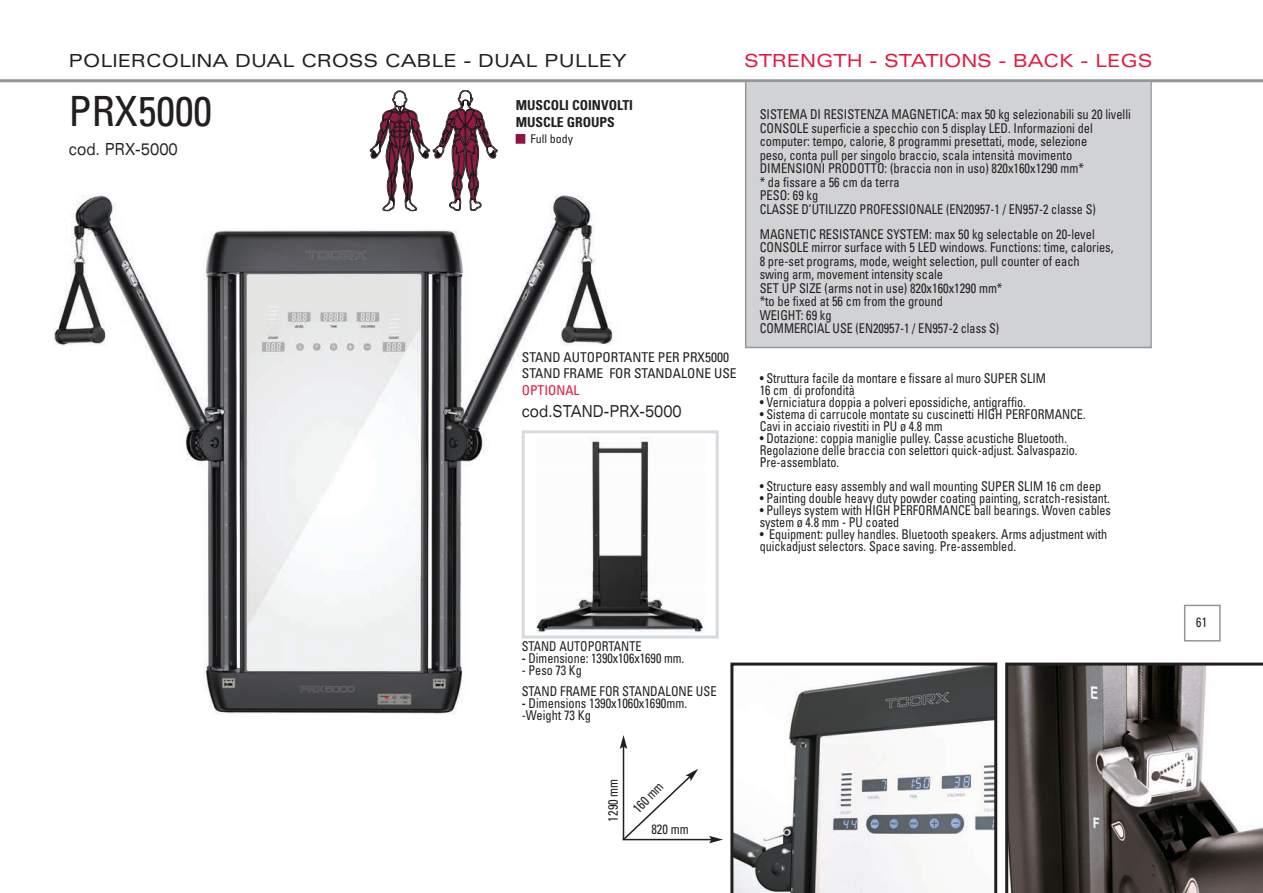
<style>
.page{position:relative;width:1263px;height:893px;background:#fff}
.page>*{position:absolute;margin:0;border:0;box-sizing:border-box;transform-origin:0 0}
.t1{font:condensed 41.7px "Univers LT Std";color:#231f20}
.t2{font:expanded 18px "Univers LT Std";color:#231f20}
.t3{font:expanded 18px "Univers LT Std";color:#e4183e}
.t4{font:expanded 16.65px "Univers LT Std";color:#231f20;scale:.75 1}
.t5{font:expanded 16.5px "Univers LT Std";color:#231f20;scale:.75 1}
.t6{font:700 condensed 13.65px "Univers LT Std";color:#231f20}
.t7{font:condensed 13.5px/12px "Univers LT Std";color:#231f20;scale:.9 1}
.t8{font:condensed 13.5px "Univers LT Std";color:#231f20;scale:.92 1}
.t9{font:condensed 13.5px/16.2px "Univers LT Std";color:#231f20}
.t10{font:condensed 12px "Univers LT Std";color:#231f20}
.s1{color:#e4183e}
.s2{font-weight:700}
</style>
<div class="page">
<img style="left:54px;top:195px;width:712px;height:519px">
<svg style="left:1005px;top:663px;width:258px;height:230px"></svg>
<svg style="left:730px;top:663px;width:267px;height:230px"></svg>
<hr style="left:0;top:79px;width:1263px;height:3px;background:#939598">
<div style="left:1184px;top:605px;width:37px;height:36px;border:2px solid #939598"></div>
<div style="left:746px;top:82px;width:404px;height:265px;background:#d1d2d4"></div>
<div style="left:745px;top:80px;width:407px;height:268px;border:2px solid #939598"></div>
<svg style="left:622px;top:769px;width:76px;height:72px"></svg>
<hr style="left:623px;top:746px;width:1px;height:94px;background:#231f20">
<svg style="left:620px;top:735px;width:7px;height:14px"></svg>
<hr style="left:623px;top:839px;width:89px;height:1px;background:#231f20">
<svg style="left:709px;top:836px;width:14px;height:7px"></svg>
<div style="left:525px;top:433px;width:191px;height:202px;background:#fff"></div>
<img style="left:536px;top:437px;width:168px;height:196px">
<div style="left:522px;top:430px;width:197px;height:208px;border:3px solid #d6dbdf"></div>
<svg style="left:370px;top:90px;width:128px;height:121px"></svg>
<div style="left:516px;top:134px;width:9px;height:10px;background:#8e1441"></div>
<p class="t2" style="left:69px;top:50px;width:560px">POLIERCOLINA DUAL CROSS CABLE - DUAL PULLEY</p>
<p class="t3" style="left:744px;top:50px;width:410px">STRENGTH - STATIONS - BACK - LEGS</p>
<p class="t1" style="left:69px;top:95px;width:145px">PRX5000</p>
<p class="t4" style="left:69px;top:139px;width:147px">cod. PRX-5000</p>
<p class="t6" style="left:516px;top:98px;width:119px">MUSCOLI COINVOLTI</p>
<p class="t6" style="left:516px;top:114px;width:101px">MUSCLE GROUPS</p>
<p class="t10" style="left:531px;top:134px;width:44px">Full body</p>
<p class="t9" style="left:522px;top:350px;width:209px">STAND AUTOPORTANTE PER PRX5000</p>
<p class="t9" style="left:522px;top:367px;width:216px">STAND FRAME FOR STANDALONE USE<br><span class="s1">OPTIONAL</span></p>
<p class="t5" style="left:522px;top:401px;width:215px">cod.STAND-PRX-5000</p>
<p class="t8" style="left:760px;top:110px;width:405px">SISTEMA DI RESISTENZA MAGNETICA: max 50 kg selezionabili su 20 livelli</p>
<p class="t8" style="left:760px;top:123px;width:364px">CONSOLE superficie a specchio con 5 display LED. Informazioni del</p>
<p class="t8" style="left:760px;top:137px;width:358px">computer: tempo, calorie, 8 programmi presettati, mode, selezione</p>
<p class="t8" style="left:760px;top:150px;width:341px">peso, conta pull per singolo braccio, scala intensità movimento</p>
<p class="t8" style="left:760px;top:164px;width:354px">DIMENSIONI PRODOTTO: (braccia non in uso) 820x160x1290 mm*</p>
<p class="t8" style="left:760px;top:177px;width:154px">* da fissare a 56 cm da terra</p>
<p class="t8" style="left:760px;top:191px;width:65px">PESO: 69 kg</p>
<p class="t7" style="left:760px;top:204px;width:375px">CLASSE D’UTILIZZO PROFESSIONALE (EN20957-1 / EN957-2 classe S)</p>
<p class="t8" style="left:760px;top:229px;width:366px">MAGNETIC RESISTANCE SYSTEM: max 50 kg selectable on 20-level</p>
<p class="t8" style="left:760px;top:243px;width:386px">CONSOLE mirror surface with 5 LED windows. Functions: time, calories,</p>
<p class="t8" style="left:760px;top:256px;width:349px">8 pre-set programs, mode, weight selection, pull counter of each</p>
<p class="t8" style="left:760px;top:270px;width:201px">swing arm, movement intensity scale</p>
<p class="t8" style="left:760px;top:283px;width:265px">SET UP SIZE (arms not in use) 820x160x1290 mm*</p>
<p class="t8" style="left:760px;top:297px;width:201px">*to be fixed at 56 cm from the ground</p>
<p class="t8" style="left:760px;top:310px;width:80px">WEIGHT: 69 kg</p>
<p class="t7" style="left:760px;top:324px;width:268px">COMMERCIAL USE (EN20957-1 / EN957-2 class S)</p>
<p class="t7" style="left:760px;top:374px;width:319px">• Struttura facile da montare e fissare al muro SUPER SLIM</p>
<p class="t7" style="left:760px;top:386px;width:107px">16 cm di profondità</p>
<p class="t7" style="left:760px;top:398px;width:297px">• Verniciatura doppia a polveri epossidiche, antigraffio.</p>
<p class="t7" style="left:760px;top:410px;width:364px">• Sistema di carrucole montate su cuscinetti HIGH PERFORMANCE.</p>
<p class="t7" style="left:760px;top:422px;width:205px">Cavi in acciaio rivestiti in PU ø 4.8 mm</p>
<p class="t7" style="left:760px;top:434px;width:343px">• Dotazione: coppia maniglie pulley. Casse acustiche Bluetooth.</p>
<p class="t7" style="left:760px;top:446px;width:355px">Regolazione delle braccia con selettori quick-adjust. Salvaspazio.</p>
<p class="t7" style="left:760px;top:458px;width:90px">Pre-assemblato.</p>
<p class="t7" style="left:760px;top:482px;width:381px">• Structure easy assembly and wall mounting SUPER SLIM 16 cm deep</p>
<p class="t7" style="left:760px;top:494px;width:391px">• Painting double heavy duty powder coating painting, scratch-resistant.</p>
<p class="t7" style="left:760px;top:506px;width:392px">• Pulleys system with HIGH PERFORMANCE ball bearings. Woven cables</p>
<p class="t7" style="left:760px;top:518px;width:157px">system ø 4.8 mm - PU coated</p>
<p class="t7" style="left:760px;top:530px;width:388px">• Equipment: pulley handles. Bluetooth speakers. Arms adjustment with quickadjust selectors. Space saving. Pre-assembled.</p>
<p class="t7" style="left:522px;top:642px;width:135px">STAND AUTOPORTANTE</p>
<p class="t7" style="left:522px;top:654px;width:182px"><span class="s2">-</span> Dimensione: 1390x106x1690 mm.</p>
<p class="t7" style="left:522px;top:666px;width:68px">- Peso 73 Kg</p>
<p class="t8" style="left:522px;top:686px;width:213px">STAND FRAME FOR STANDALONE USE</p>
<p class="t8" style="left:522px;top:698px;width:181px"><span class="s2">-</span> Dimensions 1390x1060x1690mm.</p>
<p class="t8" style="left:522px;top:710px;width:77px">-Weight 73 Kg</p>
<p class="t8" style="left:608px;top:821px;width:48px;rotate:-90deg">1290 mm</p>
<p class="t8" style="left:632px;top:808px;width:42px;rotate:-47deg">160 mm</p>
<p class="t8" style="left:651px;top:824px;width:42px">820 mm</p>
<p class="t7" style="left:1196px;top:617px;width:13px">61</p>
</div>
